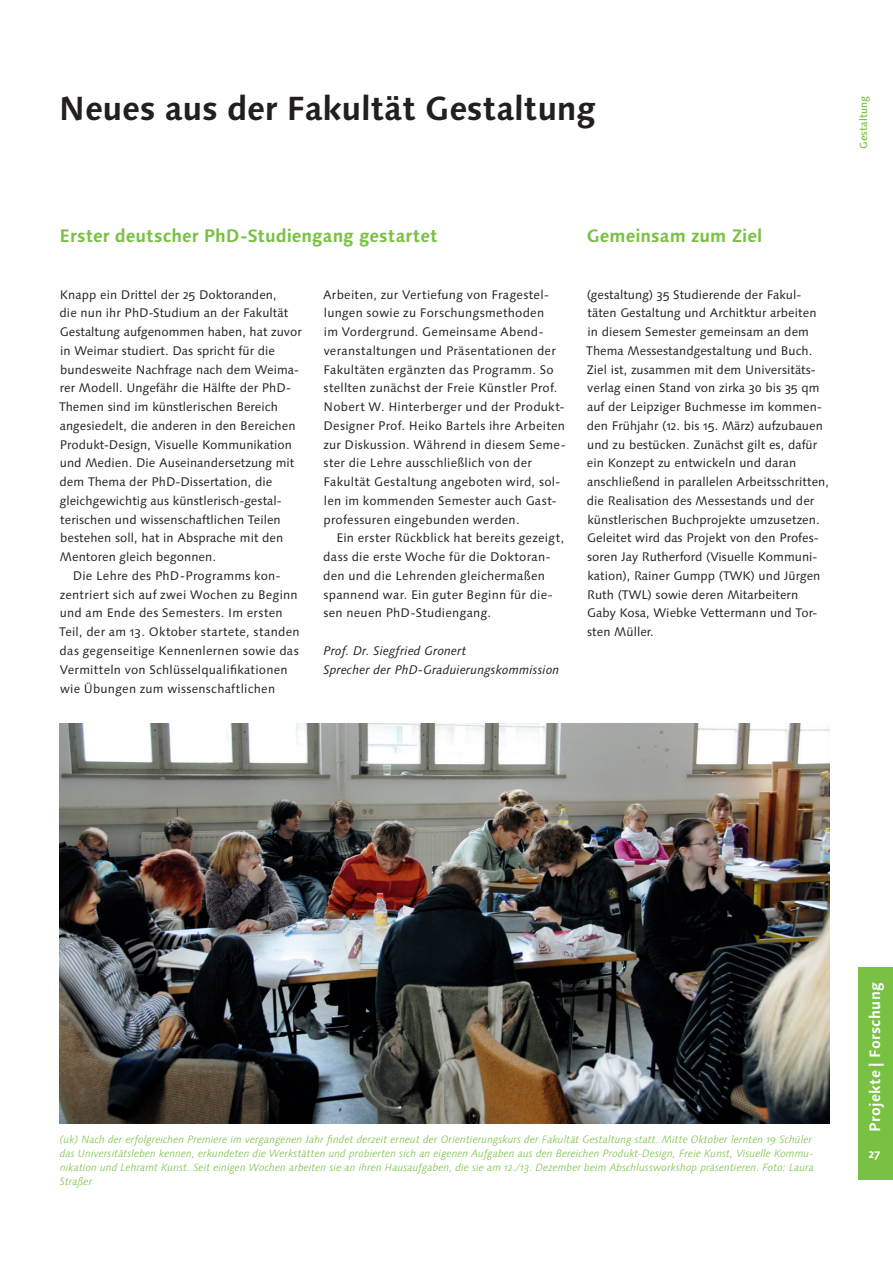
<style>
.page{position:relative;width:893px;height:1263px;background:#fff}
.page>*{position:absolute;margin:0;border:0;box-sizing:border-box;transform-origin:0 0}
.t1{font:700 33.45px "Linotype Syntax Os F";letter-spacing:-.01em;color:#231f20}
.t2{font:700 18px "Linotype Syntax Os F";color:#79c142}
.t3{font:700 15px "Linotype Syntax Os F";letter-spacing:.02em;color:#fff}
.t4{font:12.45px/18.8px "Linotype Syntax Os F";letter-spacing:.005em;color:#231f20}
.t5{font:italic 12.45px/18.8px "Linotype Syntax Os F";letter-spacing:.005em;color:#231f20}
.t6{font:700 12px "Linotype Syntax Os F";color:#fff}
.t7{font:italic 300 10.65px/14.2px "Linotype Syntax Os F";color:#79c142}
.t8{font:500 10.5px "Linotype Syntax Os F";color:#79c142}
</style>
<div class="page">
<div style="left:859px;top:967px;width:34px;height:213px;background:#79c142"></div>
<img style="left:60px;top:723px;width:769px;height:401px">
<h1 class="t1" style="left:59px;top:88px;width:539px">Neues aus der Fakultät Gestaltung</h1>
<p class="t8" style="left:857px;top:149px;width:54px;rotate:-90deg">Gestaltung</p>
<h2 class="t2" style="left:60px;top:225px;width:380px">Erster deutscher PhD-Studiengang gestartet</h2>
<h2 class="t2" style="left:587px;top:225px;width:177px">Gemeinsam zum Ziel</h2>
<p class="t4" style="left:60px;top:285px;width:218px">Knapp ein Drittel der 25 Doktoranden,</p>
<p class="t4" style="left:60px;top:304px;width:230px">die nun ihr PhD-Studium an der Fakultät</p>
<p class="t4" style="left:60px;top:323px;width:243px">Gestaltung aufgenommen haben, hat zuvor</p>
<p class="t4" style="left:60px;top:341px;width:216px">in Weimar studiert. Das spricht für die</p>
<p class="t4" style="left:60px;top:360px;width:240px">bundesweite Nachfrage nach dem Weima-</p>
<p class="t4" style="left:60px;top:379px;width:233px">rer Modell. Ungefähr die Hälfte der PhD-</p>
<p class="t4" style="left:59px;top:398px;width:220px">Themen sind im künstlerischen Bereich</p>
<p class="t4" style="left:60px;top:416px;width:237px">angesiedelt, die anderen in den Bereichen</p>
<p class="t4" style="left:60px;top:435px;width:234px">Produkt-Design, Visuelle Kommunikation</p>
<p class="t4" style="left:60px;top:454px;width:236px">und Medien. Die Auseinandersetzung mit</p>
<p class="t4" style="left:60px;top:473px;width:214px">dem Thema der PhD-Dissertation, die</p>
<p class="t4" style="left:60px;top:491px;width:223px">gleichgewichtig aus künstlerisch-gestal-</p>
<p class="t4" style="left:60px;top:510px;width:222px">terischen und wissenschaftlichen Teilen</p>
<p class="t4" style="left:60px;top:529px;width:225px">bestehen soll, hat in Absprache mit den</p>
<p class="t4" style="left:60px;top:548px;width:158px">Mentoren gleich begonnen.</p>
<p class="t4" style="left:73px;top:566px;width:209px">Die Lehre des PhD-Programms kon-</p>
<p class="t4" style="left:60px;top:585px;width:240px">zentriert sich auf zwei Wochen zu Beginn</p>
<p class="t4" style="left:60px;top:604px;width:224px">und am Ende des Semesters. Im ersten</p>
<p class="t4" style="left:59px;top:623px;width:242px">Teil, der am 13. Oktober startete, standen</p>
<p class="t4" style="left:60px;top:641px;width:241px">das gegenseitige Kennenlernen sowie das</p>
<p class="t4" style="left:60px;top:660px;width:230px">Vermitteln von Schlüsselqualifikationen</p>
<p class="t4" style="left:60px;top:679px;width:217px">wie Übungen zum wissenschaftlichen</p>
<p class="t4" style="left:323px;top:285px;width:244px">Arbeiten, zur Vertiefung von Fragestel&shy;lungen sowie zu Forschungsmethoden<br>im Vordergrund. Gemeinsame Abend&shy;veranstaltungen und Präsentationen der Fakultäten ergänzten das Programm. So stellten zunächst der Freie Künstler Prof.<br>Nobert W. Hinterberger und der Produkt-Designer Prof. Heiko Bartels ihre Arbeiten zur Diskussion. Während in diesem Seme&shy;ster die Lehre ausschließlich von der Fakultät Gestaltung angeboten wird, sol&shy;len im kommenden Semester auch Gast&shy;professuren eingebunden werden.</p>
<p class="t4" style="left:323px;top:529px;width:243px;text-indent:13px">Ein erster Rückblick hat bereits gezeigt, dass die erste Woche für die Doktoran&shy;den und die Lehrenden gleichermaßen spannend war. Ein guter Beginn für die&shy;sen neuen PhD-Studiengang.</p>
<p class="t5" style="left:323px;top:641px;width:238px">Prof. Dr. Siegfried Gronert<br>Sprecher der PhD-Graduierungskommission</p>
<p class="t4" style="left:586px;top:285px;width:244px">(gestaltung) 35 Studierende der Fakul&shy;täten Gestaltung und Architktur arbeiten<br>in diesem Semester gemeinsam an dem Thema Messestandgestaltung und Buch.<br>Ziel ist, zusammen mit dem Universitäts&shy;verlag einen Stand von zirka 30 bis 35 qm auf der Leipziger Buchmesse im kommen&shy;den Frühjahr (12. bis 15. März) aufzubauen und zu bestücken. Zunächst gilt es, dafür ein Konzept zu entwickeln und daran anschließend in parallelen Arbeitsschritten, die Realisation des Messestands und der künstlerischen Buchprojekte umzusetzen.<br>Geleitet wird das Projekt von den Profes&shy;soren Jay Rutherford (Visuelle Kommuni&shy;kation), Rainer Gumpp (TWK) und Jürgen Ruth (TWL) sowie deren Mitarbeitern<br>Gaby Kosa, Wiebke Vettermann und Tor&shy;sten Müller.</p>
<p class="t7" style="left:60px;top:1132px;width:756px">(uk) Nach der erfolgreichen Premiere im vergangenen Jahr findet derzeit erneut der Orientierungskurs der Fakultät Gestaltung statt. Mitte Oktober lernten 19 Schüler das Universitätsleben kennen, erkundeten die Werkstätten und probierten sich an eigenen Aufgaben aus den Bereichen Produkt-Design, Freie Kunst, Visuelle Kommu&shy;nikation und Lehramt Kunst. Seit einigen Wochen arbeiten sie an ihren Hausaufgaben, die sie am 12./13. Dezember beim Abschlussworkshop präsentieren. Foto: Laura Straßer</p>
<p class="t3" style="left:865px;top:1132px;width:151px;rotate:-90deg">Projekte | Forschung</p>
<p class="t6" style="left:868px;top:1146px;width:13px">27</p>
</div>
